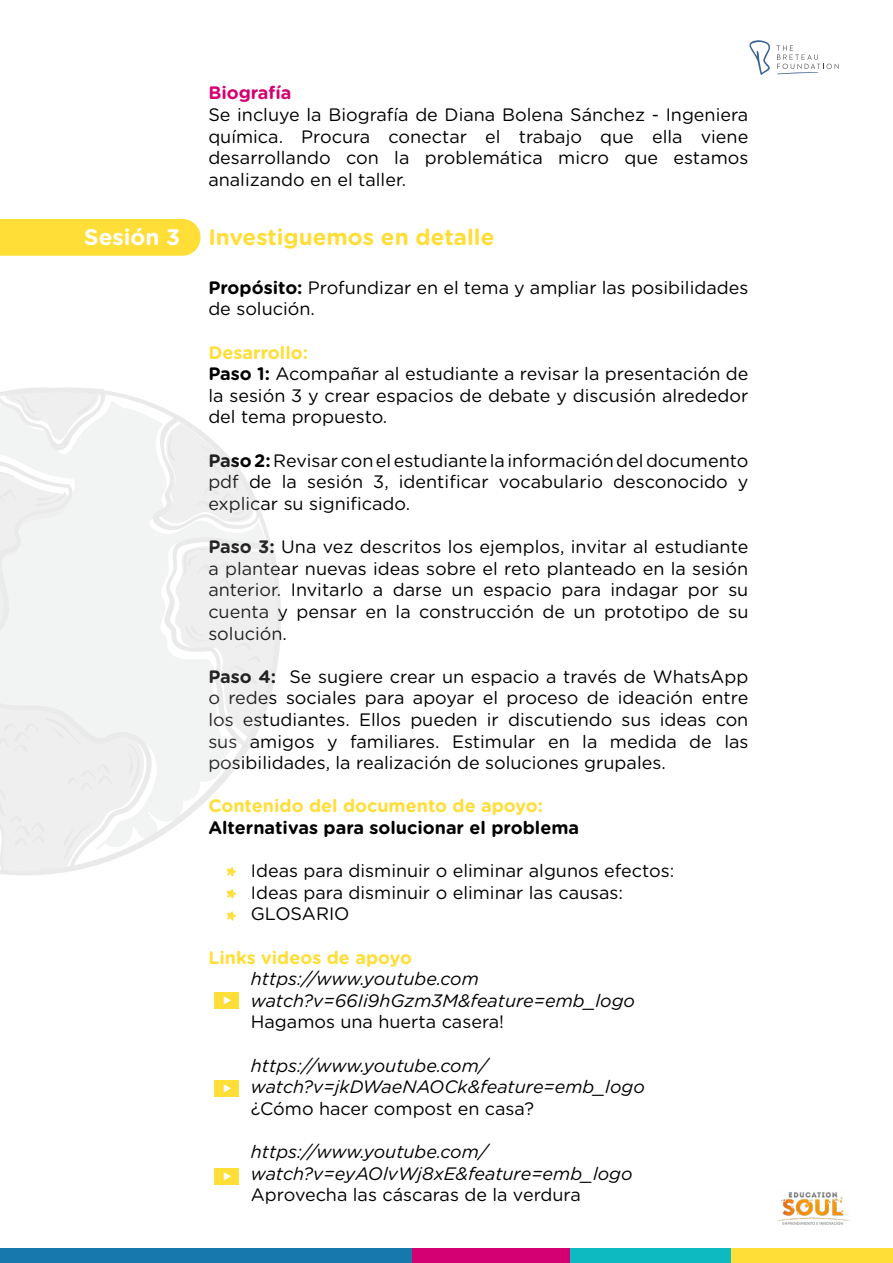
<style>
.page{position:relative;width:893px;height:1263px;background:#fff}
.page>*{position:absolute;margin:0;border:0;box-sizing:border-box;transform-origin:0 0}
.t1{font:700 22.5px "Gotham Rounded";color:#ffde38}
.t2{font:18px/21.6px "Gotham Rounded";color:#000;text-align:justify}
.t3{font:italic 18px/21.6px "Gotham Rounded";color:#000}
.t4{font:700 18px "Gotham Rounded";color:#ffde38}
.t5{font:700 18px "Gotham Rounded";color:#000}
.t6{font:700 18px "Gotham Rounded";color:#d40073}
.s1{color:#fff}
.s2{font-weight:700}
.s3{font-weight:700;color:#ffde38}
</style>
<div class="page">
<div style="left:0;top:219px;width:200px;height:37px;background:#ffde38"></div>
<svg style="left:226px;top:889px;width:11px;height:10px"></svg>
<svg style="left:226px;top:911px;width:11px;height:10px"></svg>
<div style="left:214px;top:992px;width:25px;height:17px;background:#ffde38"></div>
<svg style="left:224px;top:996px;width:7px;height:8px"></svg>
<div style="left:214px;top:1080px;width:25px;height:16px;background:#ffde38"></div>
<svg style="left:224px;top:1084px;width:7px;height:8px"></svg>
<div style="left:214px;top:1168px;width:25px;height:16px;background:#ffde38"></div>
<svg style="left:224px;top:1172px;width:7px;height:8px"></svg>
<svg style="left:0;top:860px;width:237px;height:16px"></svg>
<svg style="left:0;top:387px;width:281px;height:473px"></svg>
<svg style="left:749px;top:40px;width:90px;height:35px"></svg>
<div style="left:0;top:1248px;width:412px;height:15px;background:#1778ad"></div>
<div style="left:412px;top:1248px;width:162px;height:15px;background:#d40073"></div>
<div style="left:570px;top:1248px;width:162px;height:15px;background:#0dbac2"></div>
<div style="left:732px;top:1248px;width:161px;height:15px;background:#ffde38"></div>
<img style="left:778px;top:1192px;width:72px;height:33px">
<p class="t6" style="left:208px;top:80px;width:85px">Biografía</p>
<p class="t2" style="left:208px;top:103px;width:541px">Se incluye la Biografía de Diana Bolena Sánchez - Ingeniera química. Procura conectar el trabajo que ella viene desarrollando con la problemática micro que estamos analizando en el taller.</p>
<p class="t1" style="left:84px;top:221px;width:412px"><span class="s1">Sesión 3</span> Investiguemos en detalle</p>
<p class="t2" style="left:208px;top:276px;width:541px"><span class="s2">Propósito:</span> Profundizar en el tema y ampliar las posibilidades de solución.</p>
<p class="t2" style="left:208px;top:341px;width:542px;text-align:left"><span class="s3">Desarrollo:<br></span><span class="s2">Paso 1:</span> Acompañar al estudiante a revisar la presentación de la sesión 3 y crear espacios de debate y discusión alrededor del tema propuesto.</p>
<p class="t2" style="left:208px;top:449px;width:542px"><span class="s2">Paso 2:</span> Revisar con el estudiante la información del documento pdf de la sesión 3, identificar vocabulario desconocido y explicar su significado.</p>
<p class="t2" style="left:208px;top:535px;width:542px"><span class="s2">Paso 3:</span> Una vez descritos los ejemplos, invitar al estudiante a plantear nuevas ideas sobre el reto planteado en la sesión anterior. Invitarlo a darse un espacio para indagar por su cuenta y pensar en la construcción de un prototipo de su solución.</p>
<p class="t2" style="left:208px;top:665px;width:542px"><span class="s2">Paso 4:</span> Se sugiere crear un espacio a través de WhatsApp o redes sociales para apoyar el proceso de ideación entre los estudiantes. Ellos pueden ir discutiendo sus ideas con sus amigos y familiares. Estimular en la medida de las posibilidades, la realización de soluciones grupales.</p>
<p class="t4" style="left:208px;top:793px;width:336px">Contenido del documento de apoyo:</p>
<p class="t5" style="left:208px;top:814px;width:372px">Alternativas para solucionar el problema</p>
<p class="t2" style="left:251px;top:859px;width:425px;text-align:left">Ideas para disminuir o eliminar algunos efectos:<br>Ideas para disminuir o eliminar las causas:<br>GLOSARIO</p>
<p class="t4" style="left:208px;top:944px;width:205px">Links videos de apoyo</p>
<p class="t3" style="left:251px;top:967px;width:386px">https://www.youtube.com watch?v=66Ii9hGzm3M&amp;feature=emb_logo</p>
<p class="t2" style="left:251px;top:1010px;width:255px">Hagamos una huerta casera!</p>
<p class="t3" style="left:251px;top:1054px;width:395px">https://www.youtube.com/ watch?v=jkDWaeNAOCk&amp;feature=emb_logo</p>
<p class="t2" style="left:251px;top:1097px;width:285px">¿Cómo hacer compost en casa?</p>
<p class="t3" style="left:251px;top:1140px;width:383px">https://www.youtube.com/ watch?v=eyAOlvWj8xE&amp;feature=emb_logo</p>
<p class="t2" style="left:251px;top:1183px;width:331px">Aprovecha las cáscaras de la verdura</p>
</div>
